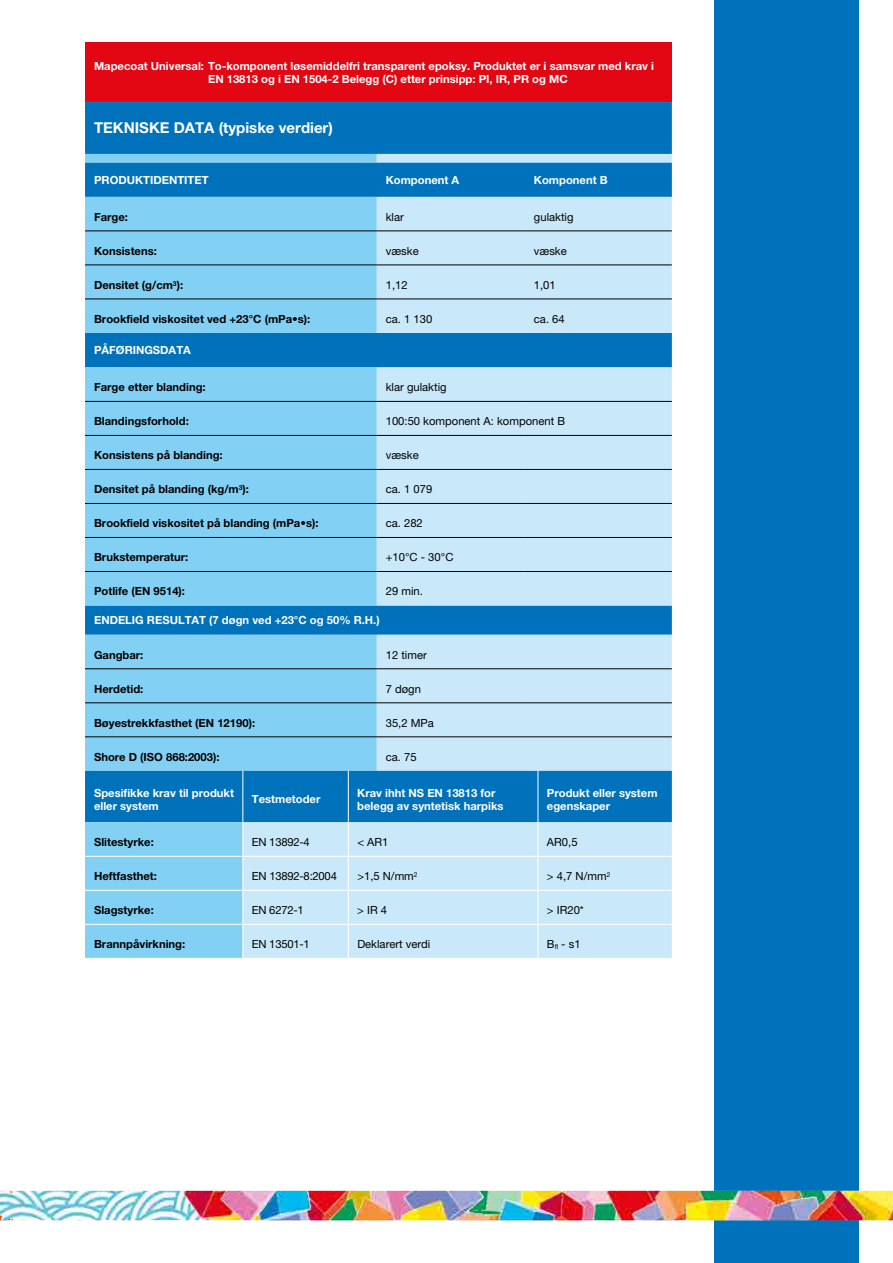
<style>
.page{position:relative;width:893px;height:1263px;background:#fff}
.page>*{position:absolute;margin:0;border:0;box-sizing:border-box;transform-origin:0 0}
.t1{font:700 15px "Helvetica Neue LTW1 G";color:#fff}
.t2{font:700 11.25px/13.5px "Helvetica Neue LTW1 G";color:#fff}
.t3{font:700 11.25px "Helvetica Neue LTW1 G";color:#000}
.t4{font:11.25px "Helvetica Neue LTW1 G";color:#000}
.t5{font:11.25px "Helvetica Neue LTW1 G";letter-spacing:-.02em;color:#000}
</style>
<div class="page">
<div style="left:85px;top:43px;width:587px;height:59px;background:#e30613"></div>
<div style="left:85px;top:102px;width:587px;height:52px;background:#0072bb"></div>
<svg style="left:85px;top:154px;width:292px;height:617px;background:#6dc0ea"></svg>
<svg style="left:377px;top:154px;width:295px;height:617px;background:#a7d4ef"></svg>
<hr style="left:85px;top:265px;width:292px;height:1px;background:#000">
<hr style="left:377px;top:265px;width:148px;height:1px;background:#000">
<hr style="left:525px;top:265px;width:147px;height:1px;background:#000">
<hr style="left:85px;top:230px;width:292px;height:1px;background:#000">
<hr style="left:85px;top:299px;width:292px;height:1px;background:#000">
<hr style="left:377px;top:230px;width:148px;height:1px;background:#000">
<hr style="left:377px;top:299px;width:148px;height:1px;background:#000">
<hr style="left:525px;top:299px;width:147px;height:1px;background:#000">
<hr style="left:525px;top:230px;width:147px;height:1px;background:#000">
<hr style="left:85px;top:401px;width:292px;height:1px;background:#000">
<hr style="left:377px;top:401px;width:148px;height:1px;background:#000">
<hr style="left:525px;top:401px;width:147px;height:1px;background:#000">
<hr style="left:85px;top:668px;width:292px;height:1px;background:#000">
<hr style="left:377px;top:668px;width:148px;height:1px;background:#000">
<hr style="left:525px;top:668px;width:147px;height:1px;background:#000">
<hr style="left:85px;top:702px;width:292px;height:1px;background:#000">
<hr style="left:85px;top:736px;width:292px;height:1px;background:#000">
<hr style="left:377px;top:702px;width:148px;height:1px;background:#000">
<hr style="left:525px;top:702px;width:147px;height:1px;background:#000">
<hr style="left:377px;top:736px;width:148px;height:1px;background:#000">
<hr style="left:525px;top:736px;width:147px;height:1px;background:#000">
<hr style="left:85px;top:435px;width:292px;height:1px;background:#000">
<hr style="left:377px;top:435px;width:148px;height:1px;background:#000">
<hr style="left:525px;top:435px;width:147px;height:1px;background:#000">
<hr style="left:85px;top:537px;width:292px;height:1px;background:#000">
<hr style="left:377px;top:537px;width:148px;height:1px;background:#000">
<hr style="left:525px;top:537px;width:147px;height:1px;background:#000">
<hr style="left:85px;top:571px;width:292px;height:1px;background:#000">
<hr style="left:377px;top:571px;width:148px;height:1px;background:#000">
<hr style="left:525px;top:571px;width:147px;height:1px;background:#000">
<hr style="left:85px;top:469px;width:292px;height:1px;background:#000">
<hr style="left:377px;top:469px;width:148px;height:1px;background:#000">
<hr style="left:525px;top:469px;width:147px;height:1px;background:#000">
<hr style="left:85px;top:503px;width:292px;height:1px;background:#000">
<hr style="left:377px;top:503px;width:148px;height:1px;background:#000">
<hr style="left:525px;top:503px;width:147px;height:1px;background:#000">
<div style="left:714px;top:0;width:145px;height:1263px;background:#0072bb"></div>
<img style="left:0;top:1191px;width:893px;height:29px">
<svg style="left:85px;top:771px;width:587px;height:187px;background:#3698d2"></svg>
<div style="left:243px;top:822px;width:429px;height:136px;background:#c9e9fb"></div>
<hr style="left:242px;top:771px;width:1px;height:51px;background:#fff">
<hr style="left:348px;top:771px;width:1px;height:51px;background:#fff">
<hr style="left:538px;top:771px;width:1px;height:51px;background:#fff">
<hr style="left:242px;top:822px;width:1px;height:34px;background:#fff">
<hr style="left:348px;top:822px;width:1px;height:34px;background:#fff">
<hr style="left:538px;top:822px;width:1px;height:34px;background:#fff">
<hr style="left:85px;top:856px;width:158px;height:1px;background:#fff">
<hr style="left:243px;top:856px;width:105px;height:1px;background:#fff">
<hr style="left:242px;top:857px;width:1px;height:33px;background:#fff">
<hr style="left:348px;top:856px;width:190px;height:1px;background:#fff">
<hr style="left:348px;top:857px;width:1px;height:33px;background:#fff">
<hr style="left:538px;top:856px;width:134px;height:1px;background:#fff">
<hr style="left:538px;top:857px;width:1px;height:33px;background:#fff">
<hr style="left:85px;top:890px;width:158px;height:1px;background:#fff">
<hr style="left:243px;top:890px;width:105px;height:1px;background:#fff">
<hr style="left:242px;top:891px;width:1px;height:33px;background:#fff">
<hr style="left:348px;top:890px;width:190px;height:1px;background:#fff">
<hr style="left:348px;top:891px;width:1px;height:33px;background:#fff">
<hr style="left:538px;top:890px;width:134px;height:1px;background:#fff">
<hr style="left:538px;top:891px;width:1px;height:33px;background:#fff">
<hr style="left:85px;top:924px;width:158px;height:1px;background:#fff">
<hr style="left:243px;top:924px;width:105px;height:1px;background:#fff">
<hr style="left:242px;top:925px;width:1px;height:33px;background:#fff">
<hr style="left:348px;top:924px;width:190px;height:1px;background:#fff">
<hr style="left:348px;top:925px;width:1px;height:33px;background:#fff">
<hr style="left:538px;top:924px;width:134px;height:1px;background:#fff">
<hr style="left:538px;top:925px;width:1px;height:33px;background:#fff">
<p class="t2" style="left:208px;top:59px;width:447px;text-indent:-114px">Mapecoat Universal: To-komponent løsemiddelfri transparent epoksy. Produktet er i samsvar med krav i<br>EN 13813 og i EN 1504-2 Belegg (C) etter prinsipp: PI, IR, PR og MC</p>
<h1 class="t1" style="left:94px;top:119px;width:240px">TEKNISKE DATA (typiske verdier)</h1>
<p class="t2" style="left:94px;top:173px;width:116px">PRODUKTIDENTITET</p>
<p class="t2" style="left:386px;top:173px;width:75px">Komponent A</p>
<p class="t2" style="left:534px;top:173px;width:75px">Komponent B</p>
<p class="t3" style="left:94px;top:210px;width:35px">Farge:</p>
<p class="t4" style="left:386px;top:210px;width:20px">klar</p>
<p class="t4" style="left:534px;top:210px;width:41px">gulaktig</p>
<p class="t3" style="left:94px;top:244px;width:64px">Konsistens:</p>
<p class="t4" style="left:386px;top:244px;width:34px">væske</p>
<p class="t4" style="left:534px;top:244px;width:34px">væske</p>
<p class="t3" style="left:94px;top:278px;width:91px">Densitet (g/cm<sup>3</sup>):</p>
<p class="t4" style="left:386px;top:278px;width:23px">1,12</p>
<p class="t4" style="left:534px;top:278px;width:23px">1,01</p>
<p class="t3" style="left:94px;top:312px;width:218px">Brookfield viskositet ved +23°C (mPa•s):</p>
<p class="t4" style="left:386px;top:312px;width:48px">ca. 1 130</p>
<p class="t4" style="left:534px;top:312px;width:32px">ca. 64</p>
<p class="t2" style="left:94px;top:343px;width:98px">PÅFØRINGSDATA</p>
<p class="t3" style="left:94px;top:380px;width:113px">Farge etter blanding:</p>
<p class="t4" style="left:386px;top:380px;width:62px">klar gulaktig</p>
<p class="t3" style="left:94px;top:414px;width:96px">Blandingsforhold:</p>
<p class="t4" style="left:386px;top:414px;width:181px">100:50 komponent A: komponent B</p>
<p class="t3" style="left:94px;top:448px;width:130px">Konsistens på blanding:</p>
<p class="t4" style="left:386px;top:448px;width:34px">væske</p>
<p class="t3" style="left:94px;top:482px;width:156px">Densitet på blanding (kg/m<sup>3</sup>):</p>
<p class="t4" style="left:386px;top:482px;width:48px">ca. 1 079</p>
<p class="t3" style="left:94px;top:516px;width:226px">Brookfield viskositet på blanding (mPa•s):</p>
<p class="t4" style="left:386px;top:516px;width:39px">ca. 282</p>
<p class="t3" style="left:94px;top:550px;width:96px">Brukstemperatur:</p>
<p class="t4" style="left:386px;top:550px;width:69px">+10°C - 30°C</p>
<p class="t3" style="left:94px;top:584px;width:93px">Potlife (EN 9514):</p>
<p class="t4" style="left:386px;top:584px;width:39px">29 min.</p>
<p class="t2" style="left:94px;top:613px;width:287px">ENDELIG RESULTAT (7 døgn ved +23°C og 50% R.H.)</p>
<p class="t3" style="left:94px;top:648px;width:51px">Gangbar:</p>
<p class="t4" style="left:386px;top:648px;width:43px">12 timer</p>
<p class="t3" style="left:94px;top:682px;width:51px">Herdetid:</p>
<p class="t4" style="left:386px;top:682px;width:37px">7 døgn</p>
<p class="t3" style="left:94px;top:716px;width:163px">Bøyestrekkfasthet (EN 12190):</p>
<p class="t4" style="left:386px;top:716px;width:50px">35,2 MPa</p>
<p class="t3" style="left:94px;top:750px;width:127px">Shore D (ISO 868:2003):</p>
<p class="t4" style="left:386px;top:750px;width:32px">ca. 75</p>
<p class="t2" style="left:94px;top:786px;width:141px">Spesifikke krav til produkt eller system</p>
<p class="t2" style="left:252px;top:792px;width:70px">Testmetoder</p>
<p class="t2" style="left:357px;top:786px;width:148px">Krav ihht NS EN 13813 for belegg av syntetisk harpiks</p>
<p class="t2" style="left:547px;top:786px;width:112px">Produkt eller system egenskaper</p>
<p class="t3" style="left:94px;top:835px;width:61px">Slitestyrke:</p>
<p class="t4" style="left:252px;top:835px;width:60px">EN 13892-4</p>
<p class="t4" style="left:357px;top:835px;width:33px">&lt; AR1</p>
<p class="t4" style="left:547px;top:835px;width:32px">AR0,5</p>
<p class="t3" style="left:94px;top:869px;width:64px">Heftfasthet:</p>
<p class="t5" style="left:252px;top:869px;width:87px">EN 13892-8:2004</p>
<p class="t4" style="left:357px;top:869px;width:62px">&gt;1,5 N/mm<sup>2</sup></p>
<p class="t4" style="left:547px;top:869px;width:65px">&gt; 4,7 N/mm<sup>2</sup></p>
<p class="t3" style="left:94px;top:903px;width:61px">Slagstyrke:</p>
<p class="t4" style="left:252px;top:903px;width:53px">EN 6272-1</p>
<p class="t4" style="left:357px;top:903px;width:31px">&gt; IR 4</p>
<p class="t4" style="left:547px;top:903px;width:38px">&gt; IR20*</p>
<p class="t3" style="left:94px;top:937px;width:93px">Brannpåvirkning:</p>
<p class="t4" style="left:252px;top:937px;width:60px">EN 13501-1</p>
<p class="t4" style="left:357px;top:937px;width:75px">Deklarert verdi</p>
<p class="t4" style="left:547px;top:937px;width:35px">B<sub>fl</sub> - s1</p>
</div>
